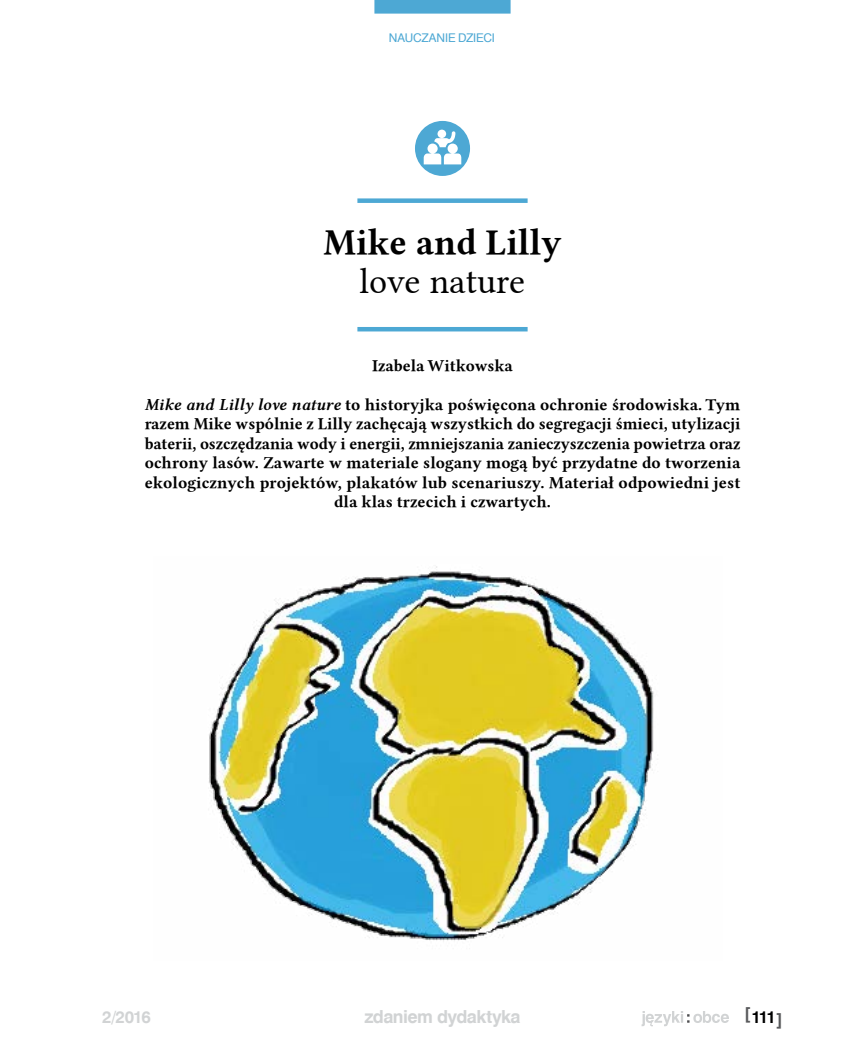
<style>
.page{position:relative;width:851px;height:1063px;background:#fff}
.page>*{position:absolute;margin:0;border:0;box-sizing:border-box;transform-origin:0 0}
.t1{font:36px "Linux Libertine GB";color:#000}
.t2{font:36px "Linux Libertine G";color:#000}
.t3{font:700 18px "Swiss 721 TL";letter-spacing:-.03em;color:#d1d3d4}
.t4{font:700 16.65px "Swiss 721 TL";color:#d1d3d4}
.t5{font:16.5px/19.5px "Linux Libertine GB";color:#000;text-align:center}
.t6{font:700 16.5px "Swiss 721 TL";color:#000}
.t7{font:12px "Swiss 721 TL";letter-spacing:-.015em;color:#4da8d4}
.s1{font-family:"Linux Libertine GZI"}
.s2{color:#58595b}
</style>
<div class="page">
<div style="left:357px;top:198px;width:170px;height:5px;background:#4da8d4"></div>
<hr style="left:357px;top:327px;width:170px;height:4px;background:#4da8d4">
<svg style="left:415px;top:121px;width:55px;height:55px"></svg>
<img style="left:209px;top:566px;width:445px;height:375px">
<svg style="left:641px;top:1011px;width:87px;height:15px"></svg>
<div style="left:374px;top:0;width:136px;height:14px;background:#4da8d4"></div>
<p class="t7" style="left:389px;top:30px;width:107px">NAUCZANIE DZIECI</p>
<h1 class="t1" style="left:323px;top:217px;width:239px">Mike and Lilly</h1>
<h1 class="t2" style="left:359px;top:261px;width:167px">love nature</h1>
<p class="t5" style="left:372px;top:356px;width:142px">Izabela Witkowska</p>
<p class="t5" style="left:145px;top:395px;width:597px"><span class="s1">Mike and Lilly love nature</span> to historyjka poświęcona ochronie środowiska. Tym razem Mike wspólnie z Lilly zachęcają wszystkich do segregacji śmieci, utylizacji baterii, oszczędzania wody i energii, zmniejszania zanieczyszczenia powietrza oraz ochrony lasów. Zawarte w materiale slogany mogą być przydatne do tworzenia ekologicznych projektów, plakatów lub scenariuszy. Materiał odpowiedni jest dla klas trzecich i czwartych.</p>
<p class="t4" style="left:102px;top:1006px;width:50px">2/2016</p>
<p class="t6" style="left:744px;top:1006px;width:40px"><sup>[</sup>111<span class="s2">]</span></p>
<p class="t3" style="left:364px;top:1005px;width:158px">zdaniem dydaktyka</p>
</div>
